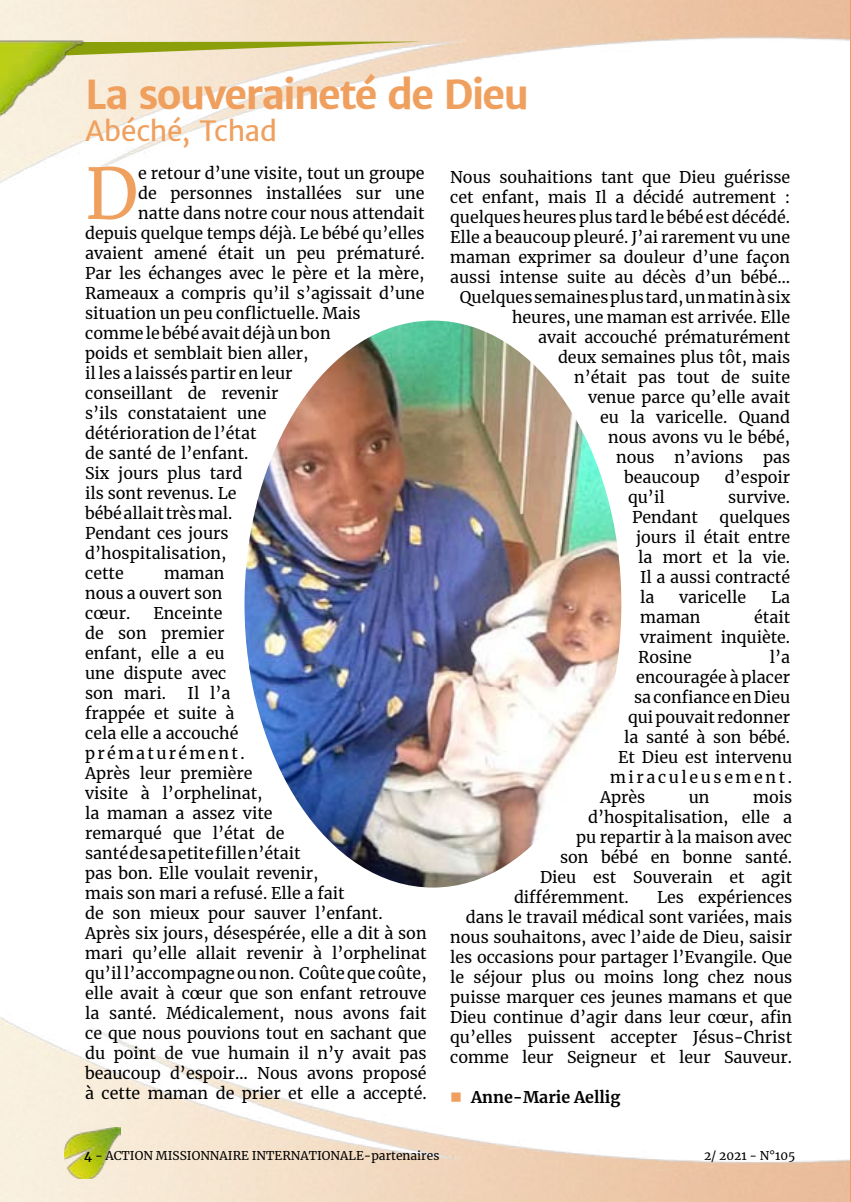
<style>
.page{position:relative;width:851px;height:1202px;background:#fff}
.page>*{position:absolute;margin:0;border:0;box-sizing:border-box;transform-origin:0 0}
.t1{font:69.8px "Merriweather";color:#f0a05e}
.t2{font:700 40px "Merriweather Sans";letter-spacing:-.055em;color:#f0a05e}
.t3{font:28px "Merriweather Sans";letter-spacing:-.005em;color:#f0a05e}
.t4{font:16px/20px "Merriweather";color:#000}
.t5{font:700 16px "Merriweather";color:#000}
.t6{font:16px "Merriweather";letter-spacing:.165em;color:#000}
.t7{font:12px "Merriweather";color:#000}
.s1{color:#f0a05e}
.s2{font-weight:700}
</style>
<div class="page">
<img style="left:64px;top:1127px;width:57px;height:52px">
<svg style="left:86px;top:41px;width:340px;height:15px;background:#c7c57b"></svg>
<img style="left:0;top:41px;width:86px;height:83px">
<img style="left:244px;top:321px;width:377px;height:567px">
<h2 class="t2" style="left:85px;top:69px;width:445px">La souveraineté de Dieu</h2>
<h3 class="t3" style="left:85px;top:113px;width:193px">Abéché, Tchad</h3>
<h1 class="t1" style="left:85px;top:145px;width:54px">D</h1>
<p class="t4" style="left:138px;top:163px;width:288px">e retour d’une visite, tout un groupe</p>
<p class="t4" style="left:138px;top:183px;width:288px">de personnes installées sur une</p>
<p class="t4" style="left:138px;top:203px;width:288px">natte dans notre cour nous attendait</p>
<p class="t4" style="left:85px;top:223px;width:341px">depuis quelque temps déjà. Le bébé qu’elles</p>
<p class="t4" style="left:85px;top:243px;width:341px">avaient amené était un peu prématuré.</p>
<p class="t4" style="left:85px;top:263px;width:341px">Par les échanges avec le père et la mère,</p>
<p class="t4" style="left:85px;top:283px;width:341px">Rameaux a compris qu’il s’agissait d’une</p>
<p class="t4" style="left:85px;top:303px;width:277px">situation un peu conflictuelle. Mais</p>
<p class="t4" style="left:85px;top:323px;width:247px">comme le bébé avait déjà un bon</p>
<p class="t4" style="left:85px;top:343px;width:225px">poids et semblait bien aller,</p>
<p class="t4" style="left:85px;top:363px;width:209px">il les a laissés partir en leur</p>
<p class="t4" style="left:85px;top:383px;width:195px">conseillant de revenir</p>
<p class="t4" style="left:85px;top:403px;width:183px">s’ils constataient une</p>
<p class="t4" style="left:85px;top:423px;width:173px">détérioration de l’état</p>
<p class="t4" style="left:85px;top:443px;width:165px">de santé de l’enfant.</p>
<p class="t4" style="left:85px;top:463px;width:159px">Six jours plus tard</p>
<p class="t4" style="left:85px;top:483px;width:153px">ils sont revenus. Le</p>
<p class="t4" style="left:85px;top:503px;width:149px">bébé allait très mal.</p>
<p class="t4" style="left:85px;top:523px;width:145px">Pendant ces jours</p>
<p class="t4" style="left:85px;top:543px;width:143px">d’hospitalisation,</p>
<p class="t4" style="left:85px;top:563px;width:40px">cette</p>
<p class="t4" style="left:85px;top:563px;width:141px;text-indent:79px">maman nous a ouvert son cœur.</p>
<p class="t4" style="left:85px;top:603px;width:143px;text-indent:68px">Enceinte de son premier enfant, elle a eu une dispute avec son mari.</p>
<p class="t4" style="left:85px;top:683px;width:343px;text-indent:102px">Il l’a<br>frappée et suite à<br>cela elle a accouché<br>prématurément.<br>Après leur première<br>visite à l’orphelinat,<br>la maman a assez vite<br>remarqué que l’état de<br>santé de sa petite fille n’était<br>pas bon. Elle voulait revenir,<br>mais son mari a refusé. Elle a fait<br>de son mieux pour sauver l’enfant.<br>Après six jours, désespérée, elle a dit à son mari qu’elle allait revenir à l’orphelinat qu’il l’accompagne ou non. Coûte que coûte, elle avait à cœur que son enfant retrouve la santé. Médicalement, nous avons fait ce que nous pouvions tout en sachant que du point de vue humain il n’y avait pas beaucoup d’espoir… Nous avons proposé à cette maman de prier et elle a accepté.</p>
<p class="t4" style="left:450px;top:167px;width:341px">Nous souhaitions tant que Dieu guérisse</p>
<p class="t4" style="left:450px;top:187px;width:341px">cet enfant, mais Il a décidé autrement :</p>
<p class="t4" style="left:450px;top:207px;width:341px">quelques heures plus tard le bébé est décédé.</p>
<p class="t4" style="left:450px;top:227px;width:341px">Elle a beaucoup pleuré. J’ai rarement vu une</p>
<p class="t4" style="left:450px;top:247px;width:341px">maman exprimer sa douleur d’une façon</p>
<p class="t4" style="left:450px;top:267px;width:341px">aussi intense suite au décès d’un bébé…</p>
<p class="t4" style="left:460px;top:287px;width:332px">Quelques semaines plus tard, un matin à six</p>
<p class="t4" style="left:512px;top:307px;width:280px">heures, une maman est arrivée. Elle</p>
<p class="t4" style="left:538px;top:327px;width:253px">avait accouché prématurément</p>
<p class="t4" style="left:558px;top:347px;width:233px">deux semaines plus tôt, mais</p>
<p class="t4" style="left:574px;top:367px;width:217px">n’était pas tout de suite</p>
<p class="t4" style="left:588px;top:387px;width:204px">venue parce qu’elle avait</p>
<p class="t4" style="left:600px;top:407px;width:192px">eu la varicelle. Quand</p>
<p class="t4" style="left:608px;top:427px;width:183px">nous avons vu le bébé,</p>
<p class="t4" style="left:616px;top:447px;width:175px">nous n’avions pas</p>
<p class="t4" style="left:624px;top:467px;width:77px">beaucoup</p>
<p class="t4" style="left:724px;top:467px;width:67px">d’espoir</p>
<p class="t4" style="left:628px;top:487px;width:38px">qu’il</p>
<p class="t4" style="left:728px;top:487px;width:63px">survive.</p>
<p class="t4" style="left:632px;top:507px;width:67px">Pendant</p>
<p class="t4" style="left:636px;top:507px;width:156px;text-align:justify;text-indent:83px">quelques jours il était entre la mort et la vie.<br>Il a aussi contracté la</p>
<p class="t4" style="left:679px;top:587px;width:68px">varicelle</p>
<p class="t4" style="left:771px;top:587px;width:21px">La</p>
<p class="t4" style="left:640px;top:607px;width:62px">maman</p>
<p class="t4" style="left:638px;top:607px;width:153px;text-align:justify;text-indent:116px">était vraiment inquiète.<br>Rosine</p>
<p class="t4" style="left:769px;top:647px;width:22px">l’a</p>
<p class="t4" style="left:636px;top:667px;width:155px">encouragée à placer</p>
<p class="t4" style="left:634px;top:687px;width:157px">sa confiance en Dieu</p>
<p class="t4" style="left:628px;top:707px;width:163px">qui pouvait redonner</p>
<p class="t4" style="left:624px;top:727px;width:168px">la santé à son bébé.</p>
<p class="t4" style="left:618px;top:747px;width:176px">Et Dieu est intervenu</p>
<p class="t6" style="left:610px;top:766px;width:183px">miraculeusement.</p>
<p class="t4" style="left:600px;top:787px;width:47px">Après</p>
<p class="t4" style="left:688px;top:787px;width:22px">un</p>
<p class="t4" style="left:753px;top:787px;width:41px">mois</p>
<p class="t4" style="left:588px;top:807px;width:205px">d’hospitalisation, elle a</p>
<p class="t4" style="left:576px;top:827px;width:217px">pu repartir à la maison avec</p>
<p class="t4" style="left:560px;top:847px;width:233px">son bébé en bonne santé.</p>
<p class="t4" style="left:540px;top:867px;width:253px">Dieu est Souverain et agit</p>
<p class="t4" style="left:514px;top:887px;width:116px">différemment.</p>
<p class="t4" style="left:450px;top:887px;width:343px;text-align:right">Les expériences<br>dans le travail médical sont variées, mais nous souhaitons, avec l’aide de Dieu, saisir les occasions pour partager l’Evangile. Que le séjour plus ou moins long chez nous puisse marquer ces jeunes mamans et que Dieu continue d’agir dans leur cœur, afin qu’elles puissent accepter Jésus-Christ comme leur Seigneur et leur Sauveur.</p>
<p class="t5" style="left:450px;top:1086px;width:172px"><span class="s1">■</span> Anne-Marie Aellig</p>
<p class="t7" style="left:84px;top:1147px;width:356px"><span class="s2">4</span> - ACTION MISSIONNAIRE INTERNATIONALE-partenaires</p>
<p class="t7" style="left:704px;top:1147px;width:93px">2/ 2021 - N°105</p>
</div>
